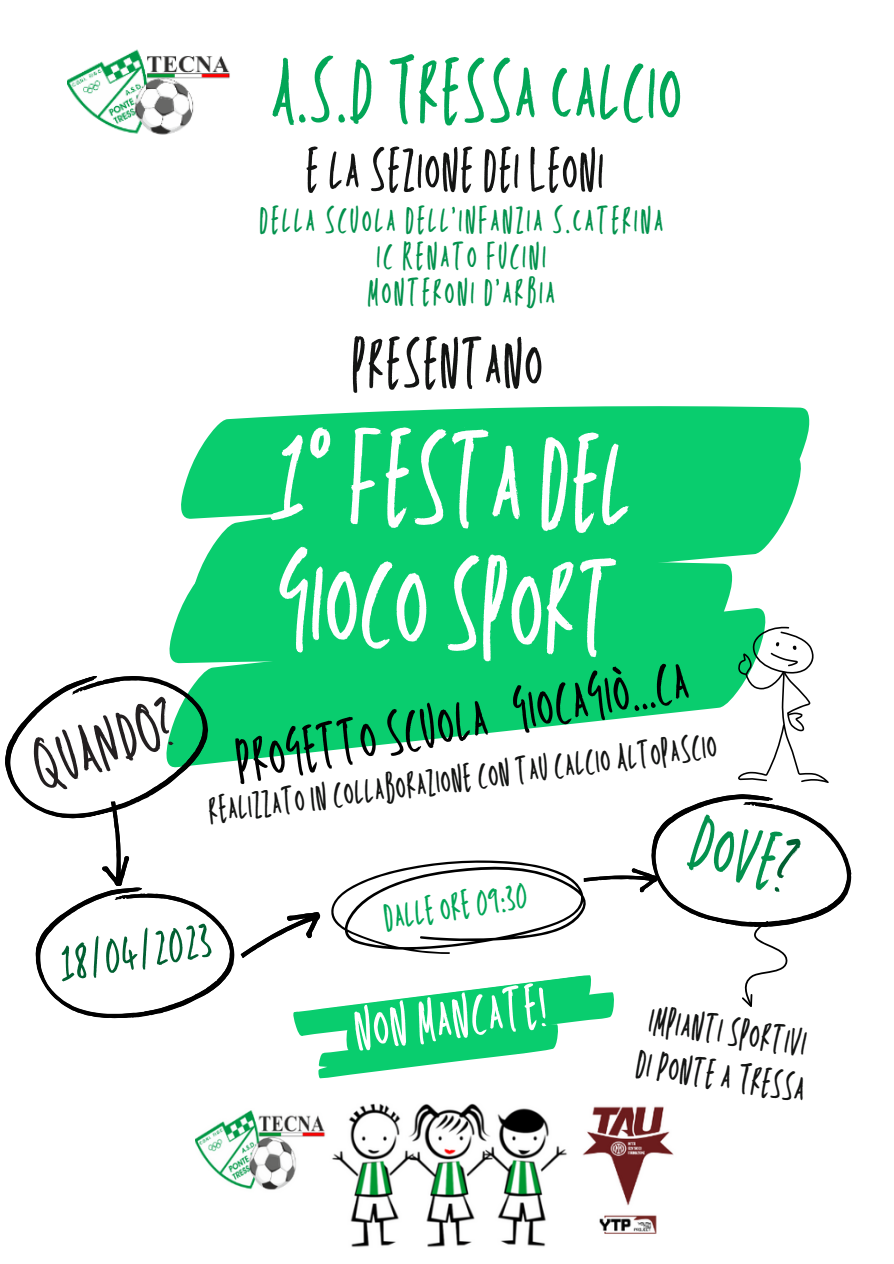
<style>
.page{position:relative;width:894px;height:1264px;background:#fff}
.page>*{position:absolute;margin:0;border:0;box-sizing:border-box;transform-origin:0 0}
.t1{font:128.55px/125.1px "TC Chaddlewood Regular";color:#fff}
.t2{font:87.45px "TC Chaddlewood Regular";letter-spacing:.035em;color:#02a657}
.t3{font:78.3px "TC Chaddlewood Regular";color:#04924e}
.t4{font:68.25px "TC Chaddlewood Regular";letter-spacing:.035em;color:#131413}
.t5{font:67.8px "TC Chaddlewood Regular";color:#231f20}
.t6{font:61.5px "TC Chaddlewood Regular";color:#000}
.t7{font:59.55px "TC Chaddlewood Regular";color:#fff}
.t8{font:59.25px "TC Chaddlewood Regular";letter-spacing:.035em;color:#131413}
.t9{font:51.75px "TC Chaddlewood Regular";color:#016032}
.t10{font:39.9px/45px "TC Chaddlewood Regular";color:#131413}
.t11{font:38.55px "TC Chaddlewood Regular";color:#02a657}
.t12{font:37.5px "TC Chaddlewood Regular";color:#131413}
.t13{font:37.2px/36px "TC Chaddlewood Regular";letter-spacing:.085em;color:#03924d;text-align:center}
.s1{color:#016032}
</style>
<div class="page">
<svg style="left:198px;top:406px;width:611px;height:47px;background:#21d27c"></svg>
<svg style="left:181px;top:453px;width:621px;height:127px;background:#1cd179"></svg>
<div style="left:181px;top:559px;width:551px;height:47px;background:#09cd6e"></div>
<div style="left:174px;top:606px;width:592px;height:20px;background:#09cd6e"></div>
<img style="left:195px;top:1103px;width:479px;height:144px">
<img style="left:68px;top:49px;width:162px;height:86px">
<svg style="left:5px;top:626px;width:847px;height:453px"></svg>
<h2 class="t2" style="left:271px;top:38px;width:411px">A.S.D TRESSA CALCIO</h2>
<h3 class="t8" style="left:306px;top:133px;width:299px">E LA SEZIONE DEI LEONI</h3>
<p class="t13" style="left:260px;top:202px;width:404px">DELLA SCUOLA DELL'INFANZIA S.CATERINA<br>IC RENATO FUCINI<br>MONTERONI D'ARBIA</p>
<h3 class="t4" style="left:352px;top:321px;width:191px">PRESENTANO</h3>
<h1 class="t1" style="left:272px;top:409px;width:363px;rotate:2deg">1° FESTA DEL<br>GIOCO SPORT</h1>
<h3 class="t6" style="left:229px;top:723px;width:459px;rotate:-10deg">PROGETTO SCUOLA GIOCAGIÒ...CA</h3>
<h3 class="t5" style="left:22px;top:728px;width:148px;rotate:-19deg">QUANDO?</h3>
<p class="t12" style="left:206px;top:786px;width:513px;rotate:-7deg">REALIZZATO IN COLLABORAZIONE CON TAU CALCIO ALTOPASCIO</p>
<h3 class="t3" style="left:704px;top:794px;width:108px;rotate:15deg">DOVE<span class="s1">?</span></h3>
<p class="t11" style="left:380px;top:893px;width:145px;rotate:-9deg">DALLE ORE 09:30</p>
<h3 class="t9" style="left:54px;top:931px;width:155px;rotate:-9deg">18/04/2023</h3>
<h3 class="t7" style="left:350px;top:992px;width:194px;rotate:-7deg">NON MANCATE!</h3>
<p class="t10" style="left:648px;top:995px;width:171px;rotate:9deg">IMPIANTI SPORTIVI<br>DI PONTE A TRESSA</p>
</div>
